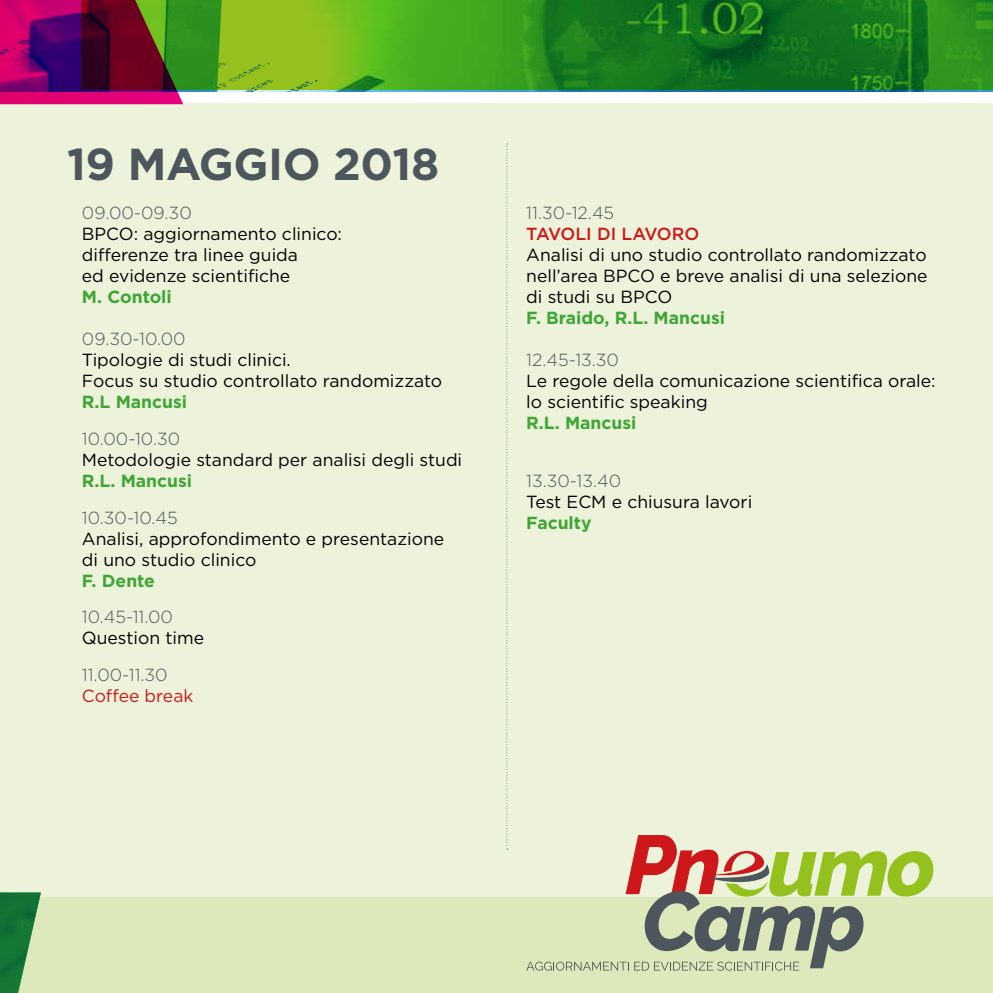
<style>
.page{position:relative;width:993px;height:993px;background:#fff}
.page>*{position:absolute;margin:0;border:0;box-sizing:border-box;transform-origin:0 0}
.t1{font:700 44.62px "Gotham";letter-spacing:-.01em;color:#4c565c}
.t2{font:17.5px/21px "Gotham";color:#000}
.t3{font:300 17.5px "Gotham";color:#4c565c}
.t4{font:700 17.5px "Gotham";color:#3fa535}
.t5{font:500 17.5px "Gotham";color:#cd171a}
.t6{font:17.5px "Gotham";color:#cd171a}
</style>
<div class="page">
<img style="left:183px;top:89px;width:809px;height:3px">
<div style="left:0;top:103px;width:992px;height:794px;background:#ecf3da"></div>
<svg style="left:625px;top:835px;width:308px;height:61px"></svg>
<svg style="left:0;top:892px;width:41px;height:4px"></svg>
<svg style="left:0;top:896px;width:992px;height:96px;background:#cddab0"></svg>
<svg style="left:506px;top:143px;width:1px;height:706px"></svg>
<svg style="left:0;top:0;width:183px;height:104px;background:#95016f"></svg>
<svg style="left:82px;top:0;width:910px;height:89px;background:#3b851f"></svg>
<h1 class="t1" style="left:67px;top:134px;width:373px">19 MAGGIO 2018</h1>
<p class="t3" style="left:82px;top:201px;width:111px">09.00-09.30</p>
<p class="t2" style="left:82px;top:223px;width:261px">BPCO: aggiornamento clinico: differenze tra linee guida<br>ed evidenze scientifiche</p>
<p class="t4" style="left:82px;top:285px;width:91px">M. Contoli</p>
<p class="t3" style="left:82px;top:327px;width:105px">09.30-10.00</p>
<p class="t2" style="left:82px;top:349px;width:362px">Tipologie di studi clinici.<br>Focus su studio controllato randomizzato</p>
<p class="t4" style="left:82px;top:390px;width:107px">R.L Mancusi</p>
<p class="t3" style="left:82px;top:427px;width:100px">10.00-10.30</p>
<p class="t2" style="left:82px;top:448px;width:381px">Metodologie standard per analisi degli studi</p>
<p class="t4" style="left:82px;top:469px;width:112px">R.L. Mancusi</p>
<p class="t3" style="left:82px;top:506px;width:97px">10.30-10.45</p>
<p class="t2" style="left:82px;top:527px;width:364px">Analisi, approfondimento e presentazione di uno studio clinico</p>
<p class="t4" style="left:82px;top:568px;width:75px">F. Dente</p>
<p class="t3" style="left:82px;top:606px;width:93px">10.45-11.00</p>
<p class="t2" style="left:82px;top:627px;width:124px">Question time</p>
<p class="t3" style="left:82px;top:663px;width:87px">11.00-11.30</p>
<p class="t6" style="left:82px;top:684px;width:113px">Coffee break</p>
<p class="t3" style="left:526px;top:201px;width:89px">11.30-12.45</p>
<p class="t5" style="left:526px;top:222px;width:174px">TAVOLI DI LAVORO</p>
<p class="t2" style="left:526px;top:244px;width:402px;text-align:justify">Analisi di uno studio controllato randomizzato nell’area BPCO e breve analisi di una selezione di studi su BPCO</p>
<p class="t4" style="left:526px;top:306px;width:200px">F. Braido, R.L. Mancusi</p>
<p class="t3" style="left:526px;top:348px;width:94px">12.45-13.30</p>
<p class="t2" style="left:526px;top:370px;width:411px">Le regole della comunicazione scientifica orale: lo scientific speaking</p>
<p class="t4" style="left:526px;top:411px;width:112px">R.L. Mancusi</p>
<p class="t3" style="left:526px;top:469px;width:96px">13.30-13.40</p>
<p class="t2" style="left:526px;top:490px;width:227px">Test ECM e chiusura lavori</p>
<p class="t4" style="left:526px;top:511px;width:67px">Faculty</p>
</div>
